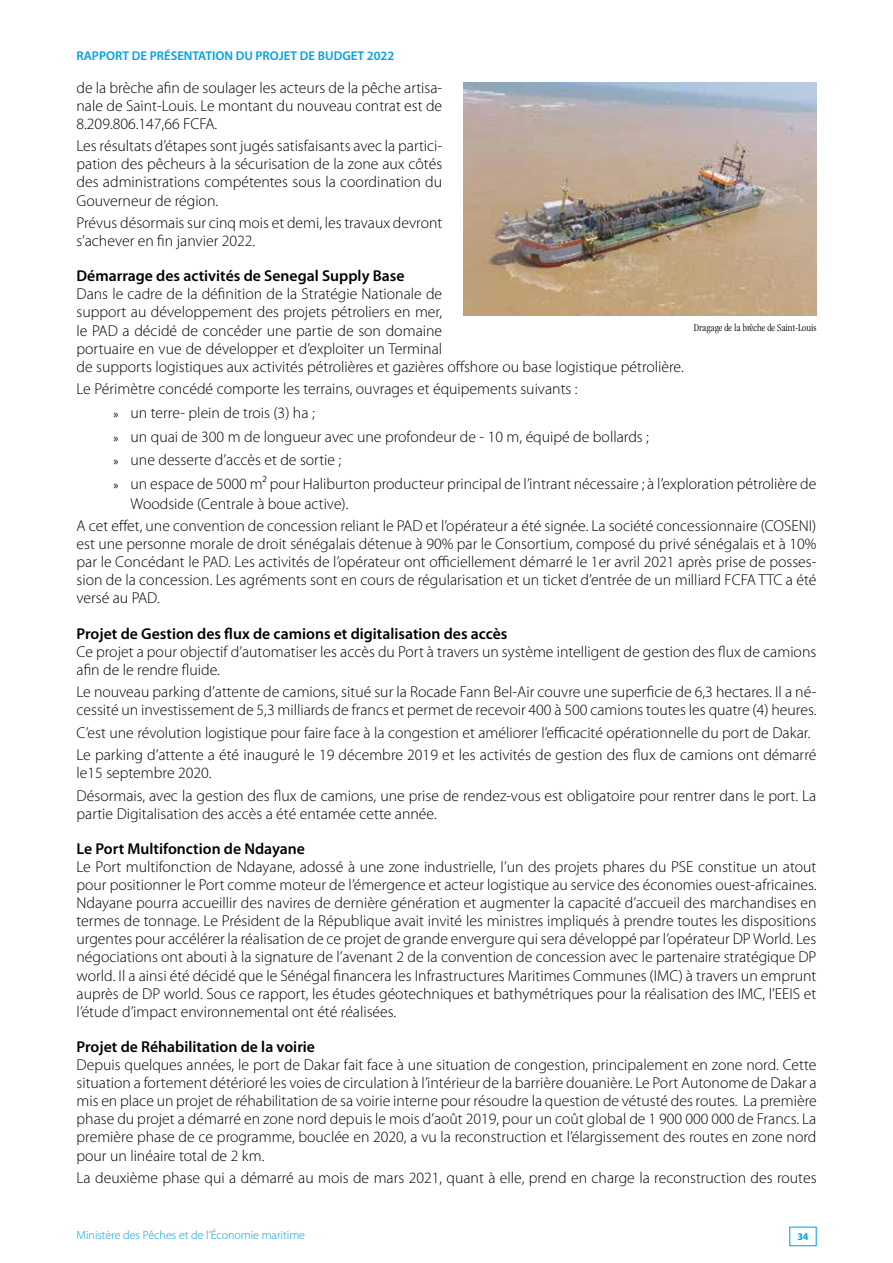
<style>
.page{position:relative;width:893px;height:1263px;background:#fff}
.page>*{position:absolute;margin:0;border:0;box-sizing:border-box;transform-origin:0 0}
.t1{font:300 15.75px/18.1px "Myriad Pro";color:#000}
.t2{font:600 15.75px "Myriad Pro";color:#000}
.t3{font:600 12.75px "Myriad Pro";color:#009fe3}
.t4{font:300 12px "Myriad Pro";color:#009fe3}
.t5{font:300 condensed 10.65px "Garamond";color:#000}
.t6{font:700 10.2px "Myriad Pro";color:#009fe3}
.s1{font-weight:400;font-size:12px}
</style>
<div class="page">
<img style="left:463px;top:83px;width:353px;height:232px">
<p class="t3" style="left:77px;top:49px;width:319px">RAPPORT DE PRÉSENTATION DU PROJET DE BUDGET 2022</p>
<p class="t1" style="left:77px;top:79px;width:367px;text-align:justify">de la brèche afin de soulager les acteurs de la pêche artisa&shy;nale de Saint-Louis. Le montant du nouveau contrat est de 8.209.806.147,66 FCFA.</p>
<p class="t1" style="left:77px;top:137px;width:367px;text-align:justify">Les résultats d’étapes sont jugés satisfaisants avec la partici&shy;pation des pêcheurs à la sécurisation de la zone aux côtés des administrations compétentes sous la coordination du Gouverneur de région.</p>
<p class="t1" style="left:77px;top:214px;width:367px">Prévus désormais sur cinq mois et demi, les travaux devront s’achever en fin janvier 2022.</p>
<p class="t2" style="left:77px;top:267px;width:330px">Démarrage des activités de Senegal Supply Base</p>
<p class="t1" style="left:77px;top:285px;width:609px">Dans le cadre de la définition de la Stratégie Nationale de<br>support au développement des projets pétroliers en mer,<br>le PAD a décidé de concéder une partie de son domaine<br>portuaire en vue de développer et d’exploiter un Terminal<br>de supports logistiques aux activités pétrolières et gazières offshore ou base logistique pétrolière.</p>
<p class="t1" style="left:114px;top:377px;width:704px;line-height:23.7px;text-indent:-37px">Le Périmètre concédé comporte les terrains, ouvrages et équipements suivants :<br><span class="s1">»</span> un terre- plein de trois (3) ha ;<br><span class="s1">»</span> un quai de 300 m de longueur avec une profondeur de - 10 m, équipé de bollards ;<br><span class="s1">»</span> une desserte d’accès et de sortie ;<br><span class="s1">»</span> un espace de 5000 m² pour Haliburton producteur principal de l’intrant nécessaire ; à l’exploration pétrolière de</p>
<p class="t1" style="left:77px;top:492px;width:741px;line-height:22.4px;text-indent:54px">Woodside (Centrale à boue active).<br>A cet effet, une convention de concession reliant le PAD et l’opérateur a été signée. La société concessionnaire (COSENI)</p>
<p class="t1" style="left:77px;top:535px;width:741px;text-align:justify">est une personne morale de droit sénégalais détenue à 90% par le Consortium, composé du privé sénégalais et à 10% par le Concédant le PAD. Les activités de l’opérateur ont officiellement démarré le 1er avril 2021 après prise de posses&shy;sion de la concession. Les agréments sont en cours de régularisation et un ticket d’entrée de un milliard FCFA TTC a été versé au PAD.</p>
<p class="t2" style="left:77px;top:624px;width:432px">Projet de Gestion des flux de camions et digitalisation des accès</p>
<p class="t1" style="left:77px;top:643px;width:741px">Ce projet a pour objectif d’automatiser les accès du Port à travers un système intelligent de gestion des flux de camions afin de le rendre fluide.</p>
<p class="t1" style="left:77px;top:683px;width:741px">Le nouveau parking d’attente de camions, situé sur la Rocade Fann Bel-Air couvre une superficie de 6,3 hectares. Il a né&shy;cessité un investissement de 5,3 milliards de francs et permet de recevoir 400 à 500 camions toutes les quatre (4) heures.</p>
<p class="t1" style="left:77px;top:721px;width:741px;line-height:22.4px">C’est une révolution logistique pour faire face à la congestion et améliorer l’efficacité opérationnelle du port de Dakar.<br>Le parking d’attente a été inauguré le 19 décembre 2019 et les activités de gestion des flux de camions ont démarré</p>
<p class="t1" style="left:77px;top:762px;width:741px;line-height:22.4px">le15 septembre 2020.<br>Désormais, avec la gestion des flux de camions, une prise de rendez-vous est obligatoire pour rentrer dans le port. La</p>
<p class="t1" style="left:77px;top:804px;width:362px">partie Digitalisation des accès a été entamée cette année.</p>
<p class="t2" style="left:77px;top:840px;width:230px">Le Port Multifonction de Ndayane</p>
<p class="t1" style="left:77px;top:858px;width:741px;text-align:justify">Le Port multifonction de Ndayane, adossé à une zone industrielle, l’un des projets phares du PSE constitue un atout pour positionner le Port comme moteur de l’émergence et acteur logistique au service des économies ouest-africaines.<br>Ndayane pourra accueillir des navires de dernière génération et augmenter la capacité d’accueil des marchandises en termes de tonnage. Le Président de la République avait invité les ministres impliqués à prendre toutes les dispositions urgentes pour accélérer la réalisation de ce projet de grande envergure qui sera développé par l’opérateur DP World. Les négociations ont abouti à la signature de l’avenant 2 de la convention de concession avec le partenaire stratégique DP world. Il a ainsi été décidé que le Sénégal financera les Infrastructures Maritimes Communes (IMC) à travers un emprunt auprès de DP world. Sous ce rapport, les études géotechniques et bathymétriques pour la réalisation des IMC, l’EEIS et l’étude d’impact environnemental ont été réalisées.</p>
<p class="t2" style="left:77px;top:1038px;width:240px">Projet de Réhabilitation de la voirie</p>
<p class="t1" style="left:77px;top:1056px;width:742px;text-align:justify">Depuis quelques années, le port de Dakar fait face à une situation de congestion, principalement en zone nord. Cette situation a fortement détérioré les voies de circulation à l’intérieur de la barrière douanière. Le Port Autonome de Dakar a mis en place un projet de réhabilitation de sa voirie interne pour résoudre la question de vétusté des routes. La première phase du projet a démarré en zone nord depuis le mois d’août 2019, pour un coût global de 1 900 000 000 de Francs. La première phase de ce programme, bouclée en 2020, a vu la reconstruction et l’élargissement des routes en zone nord pour un linéaire total de 2 km.</p>
<p class="t1" style="left:77px;top:1169px;width:741px">La deuxième phase qui a démarré au mois de mars 2021, quant à elle, prend en charge la reconstruction des routes</p>
<p class="t5" style="left:694px;top:322px;width:124px">Dragage de la brèche de Saint-Louis</p>
<p class="t4" style="left:77px;top:1229px;width:230px">Ministère des Pêches et de l’Économie maritime</p>
<p class="t6" style="left:797px;top:1231px;width:13px">34</p>
</div>
